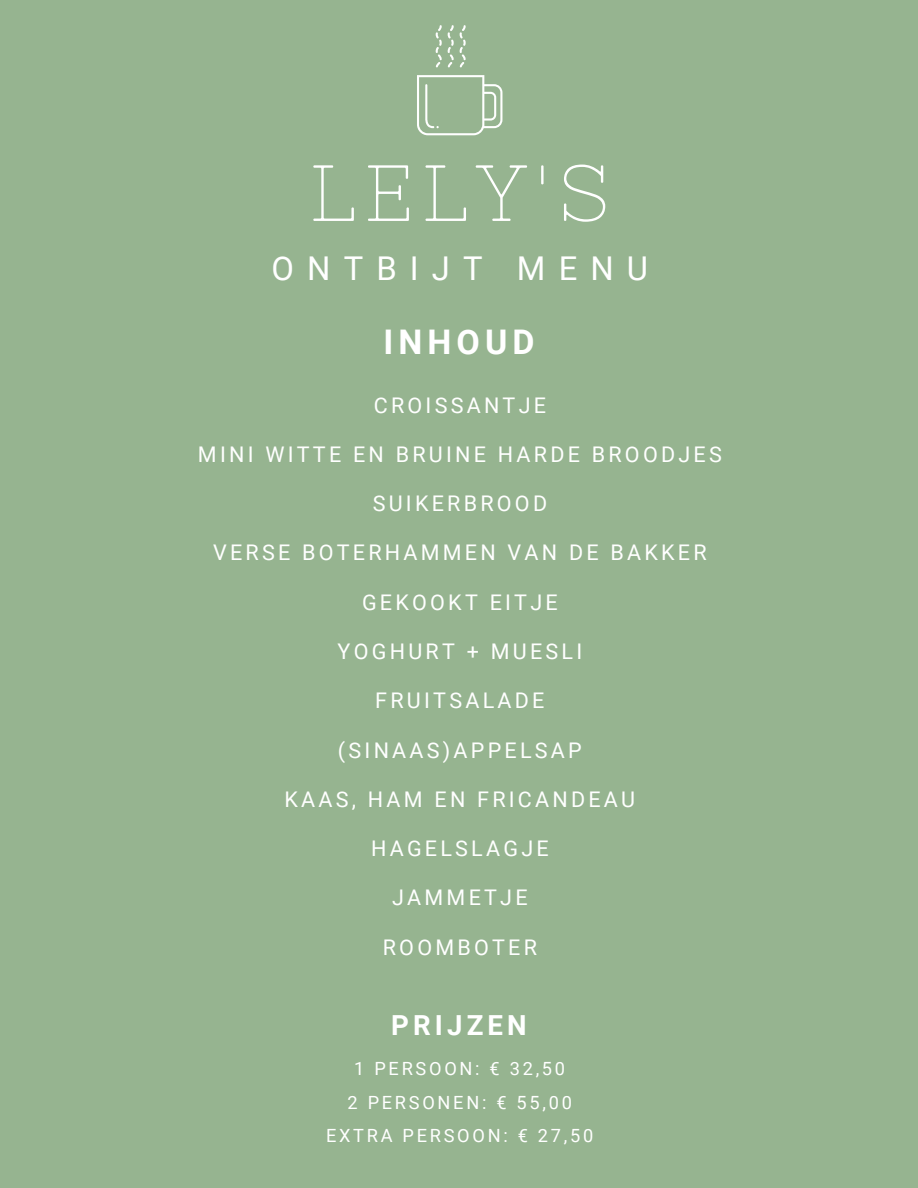
<style>
.page{position:relative;width:918px;height:1188px;background:#96b490}
.page>*{position:absolute;margin:0;border:0;box-sizing:border-box;transform-origin:0 0}
.t1{font:79.5px "Nixie One";color:#fff}
.t2{font:700 33.9px "Roboto";letter-spacing:.15em;color:#fff}
.t3{font:32.85px "Roboto";letter-spacing:.4em;color:#fff}
.t4{font:700 27.6px "Roboto";letter-spacing:.15em;color:#fff}
.t5{font:21.6px "Roboto";letter-spacing:.15em;color:#fff}
.t6{font:18.15px "Roboto";letter-spacing:.15em;color:#fff}
</style>
<div class="page">
<svg style="left:436px;top:25px;width:6px;height:42px"></svg>
<svg style="left:448px;top:25px;width:6px;height:42px"></svg>
<svg style="left:460px;top:25px;width:6px;height:42px"></svg>
<svg style="left:417px;top:75px;width:85px;height:60px"></svg>
<p class="t1" style="left:310px;top:147px;width:301px">LELY'S</p>
<p class="t3" style="left:272px;top:250px;width:378px">ONTBIJT MENU</p>
<p class="t2" style="left:383px;top:323px;width:153px">INHOUD</p>
<p class="t5" style="left:374px;top:393px;width:174px">CROISSANTJE</p>
<p class="t5" style="left:198px;top:442px;width:525px">MINI WITTE EN BRUINE HARDE BROODJES</p>
<p class="t5" style="left:373px;top:491px;width:176px">SUIKERBROOD</p>
<p class="t5" style="left:213px;top:540px;width:495px">VERSE BOTERHAMMEN VAN DE BAKKER</p>
<p class="t5" style="left:362px;top:590px;width:197px">GEKOOKT EITJE</p>
<p class="t5" style="left:338px;top:639px;width:246px">YOGHURT + MUESLI</p>
<p class="t5" style="left:375px;top:688px;width:171px">FRUITSALADE</p>
<p class="t5" style="left:338px;top:738px;width:245px">(SINAAS)APPELSAP</p>
<p class="t5" style="left:285px;top:787px;width:352px">KAAS, HAM EN FRICANDEAU</p>
<p class="t5" style="left:371px;top:836px;width:179px">HAGELSLAGJE</p>
<p class="t5" style="left:392px;top:885px;width:137px">JAMMETJE</p>
<p class="t5" style="left:383px;top:935px;width:156px">ROOMBOTER</p>
<p class="t4" style="left:391px;top:1009px;width:137px">PRIJZEN</p>
<p class="t6" style="left:354px;top:1059px;width:212px">1 PERSOON: € 32,50</p>
<p class="t6" style="left:348px;top:1092px;width:226px">2 PERSONEN: € 55,00</p>
<p class="t6" style="left:326px;top:1125px;width:269px">EXTRA PERSOON: € 27,50</p>
</div>
